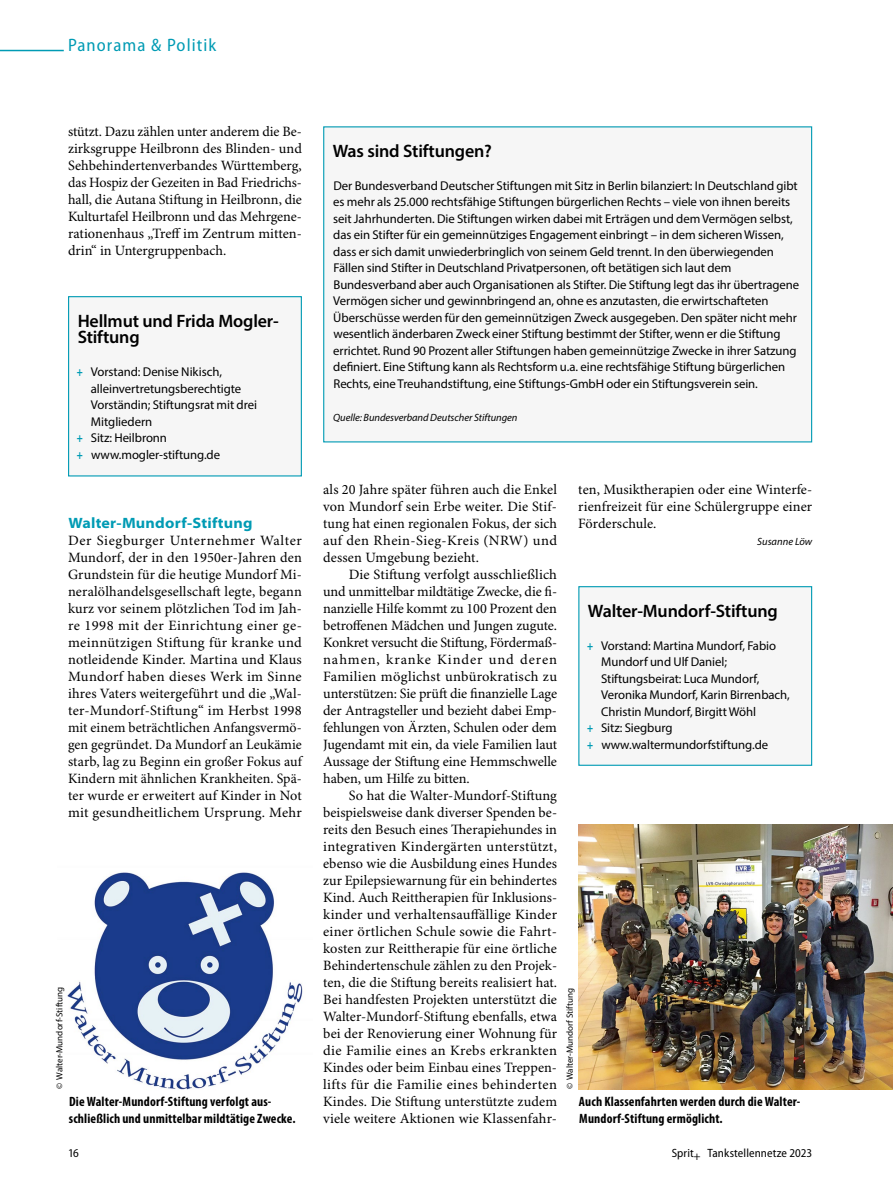
<style>
.page{position:relative;width:893px;height:1187px;background:#fff}
.page>*{position:absolute;margin:0;border:0;box-sizing:border-box;transform-origin:0 0}
.Box_Heading_Titel{font:600 18px/16.5px "Myriad Pro";letter-spacing:-.01em;color:#000}
.Category_Rubrik{font:semi-condensed 18px "Myriad Pro";letter-spacing:.06em;color:#009bb4}
.SectionHeading_1_Zis{font:700 semi-expanded 15px "Myriad Pro";letter-spacing:.015em;color:#009bb4}
.Para_Grundtext_Einzu{font:14.25px/17px "Minion Pro";color:#000;text-align:justify}
.Para_Grundtext_ohne{font:14.25px/17px "Minion Pro";letter-spacing:.015em;color:#000;text-align:justify}
.Image_Caption_Bildun{font:700 condensed 13.5px/17px "Myriad Pro";letter-spacing:.01em;color:#000}
.Box_Para_Grundtext{font:12.75px/16.5px "Myriad Pro";letter-spacing:-.005em;color:#000}
.t1{font:semi-condensed 12px "Myriad Pro";letter-spacing:.005em;color:#000}
.Box_Para_Grundtext-2{font:italic 10.5px "Myriad Pro";letter-spacing:-.005em;color:#000}
.Para_Grundtext_Einzu-2{font:italic 10.5px "Myriad Pro";color:#000}
.t2{font:9px "Myriad Pro";color:#000}
.s1{font-weight:700;color:#009bb4}
</style>
<div class="page">
<hr style="left:0;top:50px;width:64px;height:1px;background:#009bb4">
<div style="left:324px;top:127px;width:488px;height:315px;background:#f6f6f6"></div>
<div style="left:323px;top:126px;width:489px;height:316px;border:1px solid #009bb4"></div>
<img style="left:578px;top:824px;width:315px;height:265px">
<div style="left:69px;top:297px;width:232px;height:179px;background:#f6f6f6"></div>
<div style="left:68px;top:296px;width:234px;height:180px;border:1px solid #009bb4"></div>
<div style="left:579px;top:586px;width:233px;height:179px;background:#f6f6f6"></div>
<div style="left:578px;top:586px;width:234px;height:179px;border:1px solid #009bb4"></div>
<img style="left:67px;top:872px;width:236px;height:218px">
<p class="Category_Rubrik" style="left:68px;top:35px;width:150px">Panorama &amp; Politik</p>
<p class="Para_Grundtext_Einzu" style="left:68px;top:124px;width:235px">stützt. Dazu zählen unter anderem die Be&shy;zirksgruppe Heilbronn des Blinden- und Sehbehindertenverbandes Württemberg, das Hospiz der Gezeiten in Bad Friedrichs&shy;hall, die Autana Stiftung in Heilbronn, die Kulturtafel Heilbronn und das Mehrgene&shy;rationenhaus „Treff im Zentrum mitten&shy;drin“ in Untergruppenbach.</p>
<p class="Box_Heading_Titel" style="left:78px;top:312px;width:203px">Hellmut und Frida Mogler-<br>Stiftung</p>
<p class="Box_Para_Grundtext" style="left:91px;top:363px;width:168px;text-indent:-14px"><span class="s1">+</span> Vorstand: Denise Nikisch, alleinvertretungsberechtigte<br>Vorständin; Stiftungsrat mit drei<br>Mitgliedern</p>
<p class="Box_Para_Grundtext" style="left:77px;top:429px;width:92px"><span class="s1">+</span> Sitz: Heilbronn</p>
<p class="Box_Para_Grundtext" style="left:77px;top:446px;width:145px"><span class="s1">+</span> www.mogler-stiftung.de</p>
<p class="SectionHeading_1_Zis" style="left:69px;top:514px;width:186px">Walter-Mundorf-Stiftung</p>
<p class="Para_Grundtext_ohne" style="left:68px;top:532px;width:235px">Der Siegburger Unternehmer Walter Mundorf, der in den 1950er-Jahren den Grundstein für die heutige Mundorf Mi&shy;neralölhandelsgesellschaft legte, begann kurz vor seinem plötzlichen Tod im Jah&shy;re 1998 mit der Einrichtung einer ge&shy;meinnützigen Stiftung für kranke und notleidende Kinder. Martina und Klaus Mundorf haben dieses Werk im Sinne ihres Vaters weitergeführt und die „Wal&shy;ter-Mundorf-Stiftung“ im Herbst 1998 mit einem beträchtlichen Anfangsvermö&shy;gen gegründet. Da Mundorf an Leukämie starb, lag zu Beginn ein großer Fokus auf Kindern mit ähnlichen Krankheiten. Spä&shy;ter wurde er erweitert auf Kinder in Not mit gesundheitlichem Ursprung. Mehr</p>
<p class="t2" style="left:54px;top:1088px;width:104px;rotate:-90deg">© Walter-Mundorf-Stiftung</p>
<p class="Image_Caption_Bildun" style="left:69px;top:1092px;width:228px">Die Walter-Mundorf-Stiftung verfolgt aus&shy;schließlich und unmittelbar mildtätige Zwecke.</p>
<p class="Box_Heading_Titel" style="left:333px;top:142px;width:161px">Was sind Stiftungen?</p>
<p class="Box_Para_Grundtext" style="left:333px;top:177px;width:468px">Der Bundesverband Deutscher Stiftungen mit Sitz in Berlin bilanziert: In Deutschland gibt es mehr als 25.000 rechtsfähige Stiftungen bürgerlichen Rechts – viele von ihnen bereits seit Jahrhunderten. Die Stiftungen wirken dabei mit Erträgen und dem Vermögen selbst, das ein Stifter für ein gemeinnütziges Engagement einbringt – in dem sicheren Wissen, dass er sich damit unwiederbringlich von seinem Geld trennt. In den überwiegenden Fällen sind Stifter in Deutschland Privatpersonen, oft betätigen sich laut dem Bundesverband aber auch Organisationen als Stifter. Die Stiftung legt das ihr übertragene Vermögen sicher und gewinnbringend an, ohne es anzutasten, die erwirtschafteten Überschüsse werden für den gemeinnützigen Zweck ausgegeben. Den später nicht mehr wesentlich änderbaren Zweck einer Stiftung bestimmt der Stifter, wenn er die Stiftung errichtet. Rund 90 Prozent aller Stiftungen haben gemeinnützige Zwecke in ihrer Satzung definiert. Eine Stiftung kann als Rechtsform u.a. eine rechtsfähige Stiftung bürgerlichen Rechts, eine Treuhandstiftung, eine Stiftungs-GmbH oder ein Stiftungsverein sein.</p>
<p class="Box_Para_Grundtext-2" style="left:333px;top:411px;width:186px">Quelle: Bundesverband Deutscher Stiftungen</p>
<p class="Para_Grundtext_ohne" style="left:323px;top:481px;width:235px">als 20 Jahre später führen auch die Enkel von Mundorf sein Erbe weiter. Die Stif&shy;tung hat einen regionalen Fokus, der sich auf den Rhein-Sieg-Kreis (NRW) und dessen Umgebung bezieht.</p>
<p class="Para_Grundtext_Einzu" style="left:323px;top:566px;width:235px;text-indent:26px">Die Stiftung verfolgt ausschließlich und unmittelbar mildtätige Zwecke, die fi&shy;nanzielle Hilfe kommt zu 100 Prozent den betroffenen Mädchen und Jungen zugute.<br>Konkret versucht die Stiftung, Fördermaß&shy;nahmen, kranke Kinder und deren Familien möglichst unbürokratisch zu unterstützen: Sie prüft die finanzielle Lage der Antragsteller und bezieht dabei Emp&shy;fehlungen von Ärzten, Schulen oder dem Jugendamt mit ein, da viele Familien laut Aussage der Stiftung eine Hemmschwelle haben, um Hilfe zu bitten.</p>
<p class="Para_Grundtext_Einzu" style="left:323px;top:787px;width:235px;text-indent:26px">So hat die Walter-Mundorf-Stiftung beispielsweise dank diverser Spenden be&shy;reits den Besuch eines Therapiehundes in integrativen Kindergärten unterstützt, ebenso wie die Ausbildung eines Hundes zur Epilepsiewarnung für ein behindertes Kind. Auch Reittherapien für Inklusions&shy;kinder und verhaltensauffällige Kinder einer örtlichen Schule sowie die Fahrt&shy;kosten zur Reittherapie für eine örtliche Behindertenschule zählen zu den Projek&shy;ten, die die Stiftung bereits realisiert hat.<br>Bei handfesten Projekten unterstützt die Walter-Mundorf-Stiftung ebenfalls, etwa bei der Renovierung einer Wohnung für die Familie eines an Krebs erkrankten Kindes oder beim Einbau eines Treppen&shy;lifts für die Familie eines behinderten Kindes. Die Stiftung unterstützte zudem viele weitere Aktionen wie Klassenfahr-</p>
<p class="Para_Grundtext_Einzu" style="left:578px;top:481px;width:235px">ten, Musiktherapien oder eine Winterfe&shy;rienfreizeit für eine Schülergruppe einer Förderschule.</p>
<p class="Para_Grundtext_Einzu-2" style="left:757px;top:534px;width:56px">Susanne Löw</p>
<p class="Box_Heading_Titel" style="left:588px;top:601px;width:191px">Walter-Mundorf-Stiftung</p>
<p class="Box_Para_Grundtext" style="left:601px;top:636px;width:190px;text-indent:-14px"><span class="s1">+</span> Vorstand: Martina Mundorf, Fabio<br>Mundorf und Ulf Daniel;<br>Stiftungsbeirat: Luca Mundorf,<br>Veronika Mundorf, Karin Birrenbach,<br>Christin Mundorf, Birgitt Wöhl</p>
<p class="Box_Para_Grundtext" style="left:587px;top:719px;width:87px"><span class="s1">+</span> Sitz: Siegburg</p>
<p class="Box_Para_Grundtext" style="left:587px;top:735px;width:183px"><span class="s1">+</span> www.waltermundorfstiftung.de</p>
<p class="t2" style="left:564px;top:1089px;width:102px;rotate:-90deg">© Walter-Mundorf Stiftung</p>
<p class="Image_Caption_Bildun" style="left:579px;top:1092px;width:223px">Auch Klassenfahrten werden durch die Walter-<br>Mundorf-Stiftung ermöglicht.</p>
<p class="t1" style="left:68px;top:1146px;width:12px">16</p>
<p class="t1" style="left:672px;top:1146px;width:142px">Sprit+ Tankstellennetze 2023</p>
</div>
